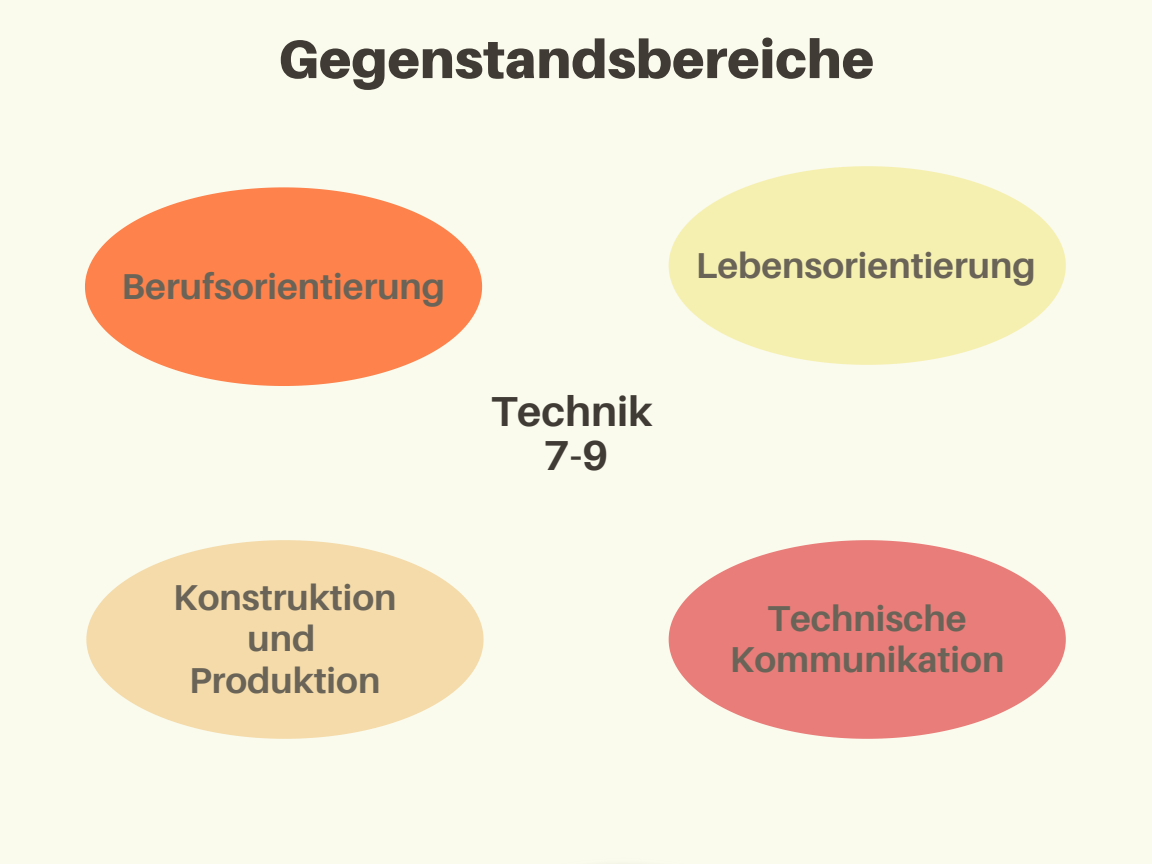
<style>
.page{position:relative;width:1152px;height:864px;background:#fafaed}
.page>*{position:absolute;margin:0;border:0;box-sizing:border-box;transform-origin:0 0}
.t1{font:900 54px "Aileron";color:#403c35}
.t2{font:700 42px "Aileron";color:#403c35}
.t3{font:700 36px/41.7px "Aileron";color:#6a6458;text-align:center}
</style>
<div class="page">
<svg style="left:669px;top:540px;width:397px;height:199px;fill:#e87d79"></svg>
<svg style="left:85px;top:187px;width:397px;height:199px;fill:#fd824b"></svg>
<svg style="left:86px;top:540px;width:398px;height:199px;fill:#f4dba9"></svg>
<svg style="left:669px;top:166px;width:397px;height:199px;fill:#f6f0b0"></svg>
<p class="t1" style="left:278px;top:26px;width:598px">Gegenstandsbereiche</p>
<p class="t3" style="left:122px;top:265px;width:325px">Berufsorientierung</p>
<p class="t3" style="left:173px;top:576px;width:225px">Konstruktion</p>
<p class="t3" style="left:247px;top:617px;width:69px">und</p>
<p class="t3" style="left:189px;top:659px;width:193px">Produktion</p>
<p class="t2" style="left:491px;top:385px;width:163px">Technik</p>
<p class="t2" style="left:544px;top:430px;width:66px">7-9</p>
<p class="t3" style="left:696px;top:243px;width:341px">Lebensorientierung</p>
<p class="t3" style="left:730px;top:596px;width:276px">Technische<br>Kommunikation</p>
</div>
